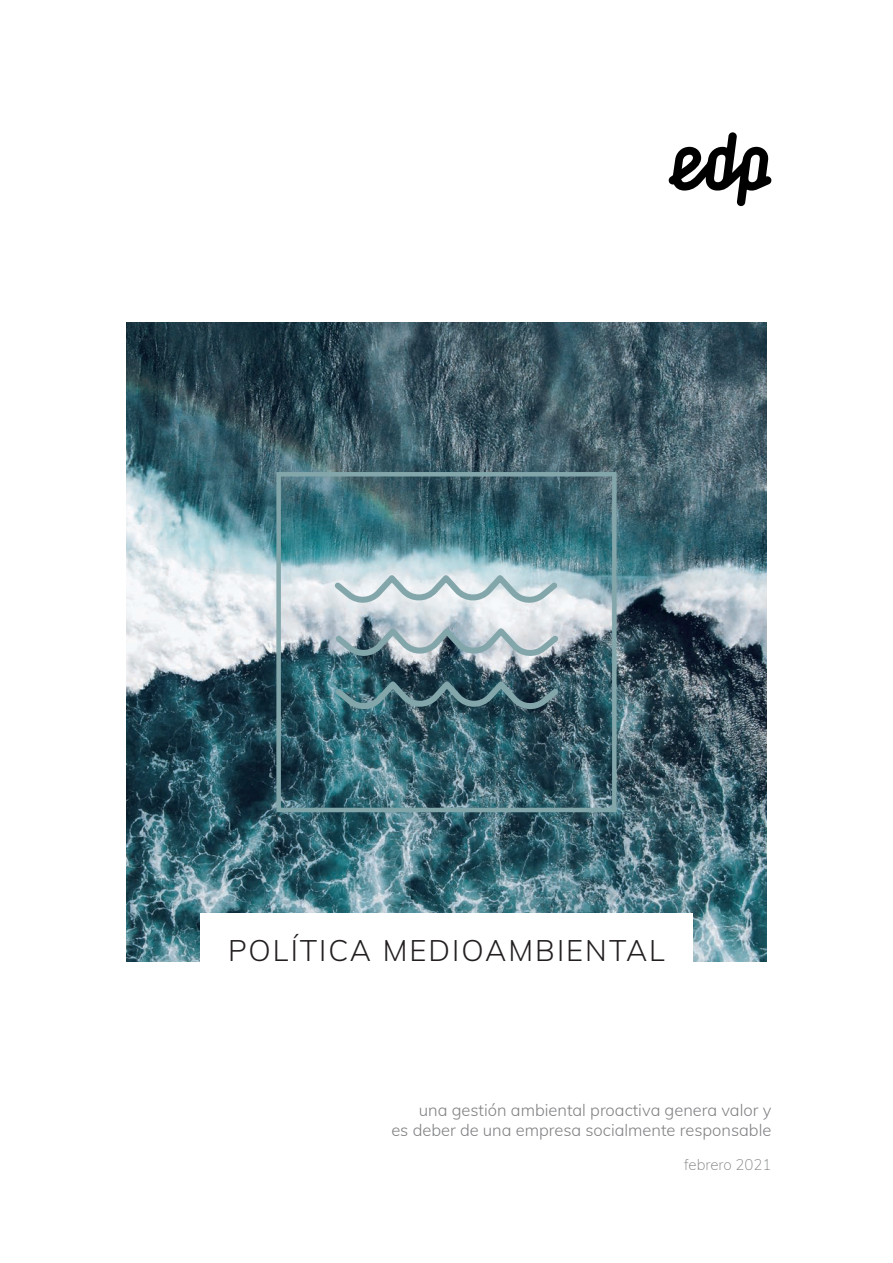
<style>
.page{position:relative;width:893px;height:1263px;background:#fff}
.page>*{position:absolute;margin:0;border:0;box-sizing:border-box;transform-origin:0 0}
.t1{font:300 29.1px "Mulish";letter-spacing:.07em;color:#231f20}
.t2{font:300 16.5px/19.8px "Mulish";color:#808285;text-align:right}
.t3{font:200 15px "Mulish";color:#808285}
</style>
<div class="page">
<img style="left:127px;top:322px;width:639px;height:640px">
<div style="left:200px;top:913px;width:493px;height:74px;background:#fff"></div>
<div style="left:276px;top:472px;width:341px;height:340px;border:4px solid #83a6ab"></div>
<svg style="left:668px;top:132px;width:104px;height:74px"></svg>
<svg style="left:329px;top:569px;width:235px;height:148px;background:#8da3ab"></svg>
<h1 class="t1" style="left:228px;top:929px;width:438px">POLÍTICA MEDIOAMBIENTAL</h1>
<p class="t2" style="left:391px;top:1099px;width:382px">una gestión ambiental proactiva genera valor y<br>es deber de una empresa socialmente responsable</p>
<p class="t3" style="left:684px;top:1153px;width:89px">febrero 2021</p>
</div>
